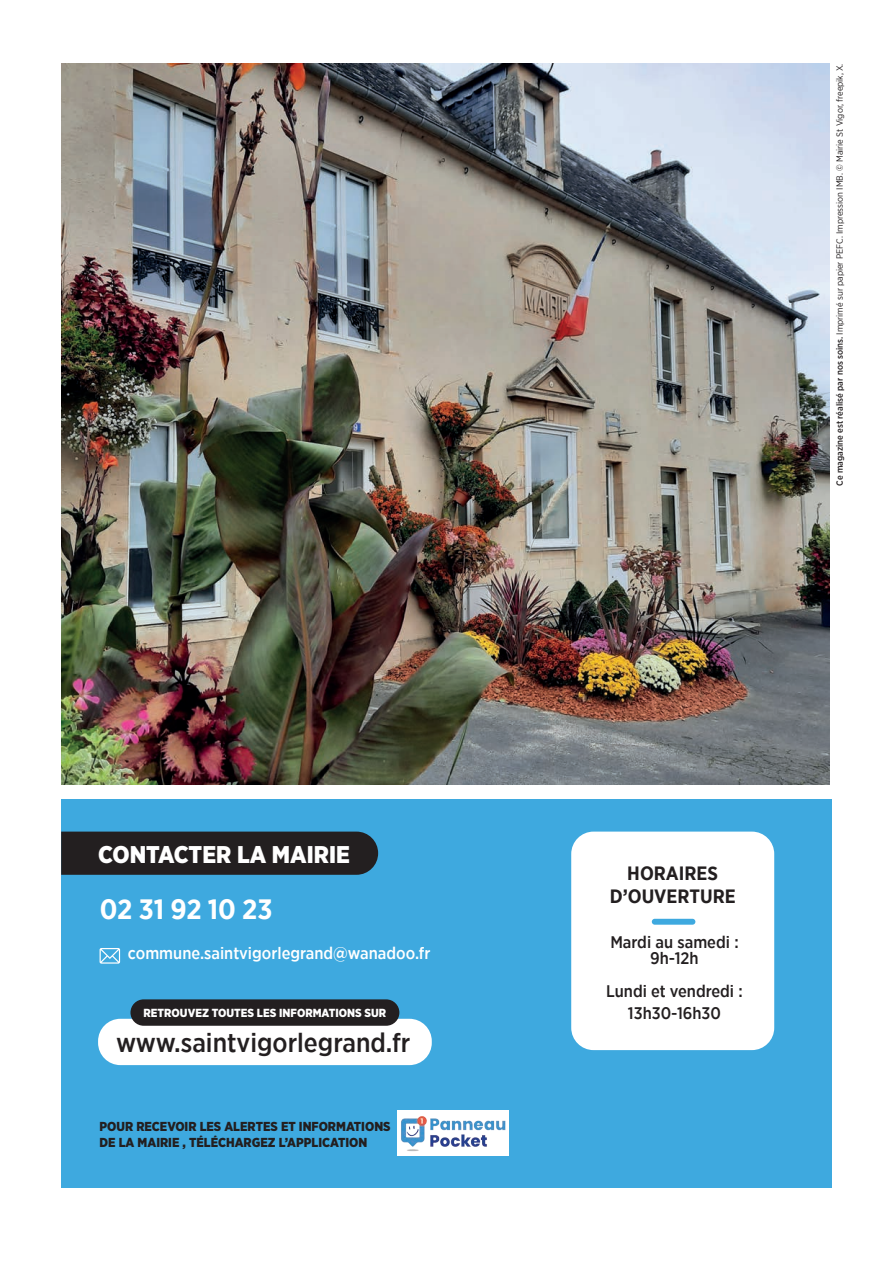
<style>
.page{position:relative;width:893px;height:1263px;background:#fff}
.page>*{position:absolute;margin:0;border:0;box-sizing:border-box;transform-origin:0 0}
.t1{font:700 27.9px "Gotham Narrow";color:#fff}
.t2{font:500 26.55px "Gotham Narrow";color:#231f20}
.t3{font:900 24.15px "Gotham Narrow";color:#fff}
.t4{font:700 19.2px "Gotham Narrow";color:#231f20}
.t5{font:500 16.8px "Gotham Narrow";color:#231f20}
.t6{font:500 16.8px "Gotham Narrow";color:#fff}
.t7{font:900 13.05px "Gotham Narrow";color:#231f20}
.t8{font:900 11.7px "Gotham Narrow";color:#fff}
.t9{font:9px "Gotham Narrow";color:#231f20}
.s1{font-weight:500}
</style>
<div class="page">
<img style="left:61px;top:64px;width:768px;height:721px">
<div style="left:61px;top:799px;width:771px;height:389px;background:#3ea9df"></div>
<div style="left:571px;top:831px;width:203px;height:219px;background:#fff;border-radius:22px"></div>
<svg style="left:100px;top:948px;width:20px;height:16px"></svg>
<div style="left:98px;top:1019px;width:334px;height:46px;background:#fff;border-radius:22px"></div>
<div style="left:130px;top:999px;width:269px;height:27px;background:#231f20;border-radius:13px"></div>
<img style="left:398px;top:1110px;width:111px;height:46px">
<div style="left:61px;top:831px;width:317px;height:44px;background:#231f20"></div>
<div style="left:652px;top:919px;width:43px;height:6px;background:#3ea9df;border-radius:3px"></div>
<p class="t3" style="left:98px;top:838px;width:253px">CONTACTER LA MAIRIE</p>
<p class="t1" style="left:100px;top:891px;width:174px">02 31 92 10 23</p>
<p class="t6" style="left:128px;top:943px;width:304px">commune.saintvigorlegrand@wanadoo.fr</p>
<p class="t8" style="left:144px;top:1005px;width:244px">RETROUVEZ TOUTES LES INFORMATIONS SUR</p>
<p class="t2" style="left:116px;top:1026px;width:296px">www.saintvigorlegrand.fr</p>
<p class="t7" style="left:100px;top:1117px;width:293px">POUR RECEVOIR LES ALERTES ET INFORMATIONS</p>
<p class="t7" style="left:100px;top:1134px;width:269px">DE LA MAIRIE , TÉLÉCHARGEZ L’APPLICATION</p>
<p class="t9" style="left:834px;top:486px;width:424px;rotate:-90deg"><span class="s1">Ce magazine est réalisé par nos soins.</span> Imprimé sur papier PEFC. Impression IMB. © Mairie St Vigor, freepik, X.</p>
<p class="t4" style="left:627px;top:861px;width:92px">HORAIRES</p>
<p class="t4" style="left:610px;top:884px;width:127px">D’OUVERTURE</p>
<p class="t5" style="left:610px;top:931px;width:130px">Mardi au samedi :</p>
<p class="t5" style="left:650px;top:948px;width:50px">9h-12h</p>
<p class="t5" style="left:606px;top:980px;width:138px">Lundi et vendredi :</p>
<p class="t5" style="left:628px;top:1003px;width:95px">13h30-16h30</p>
</div>
